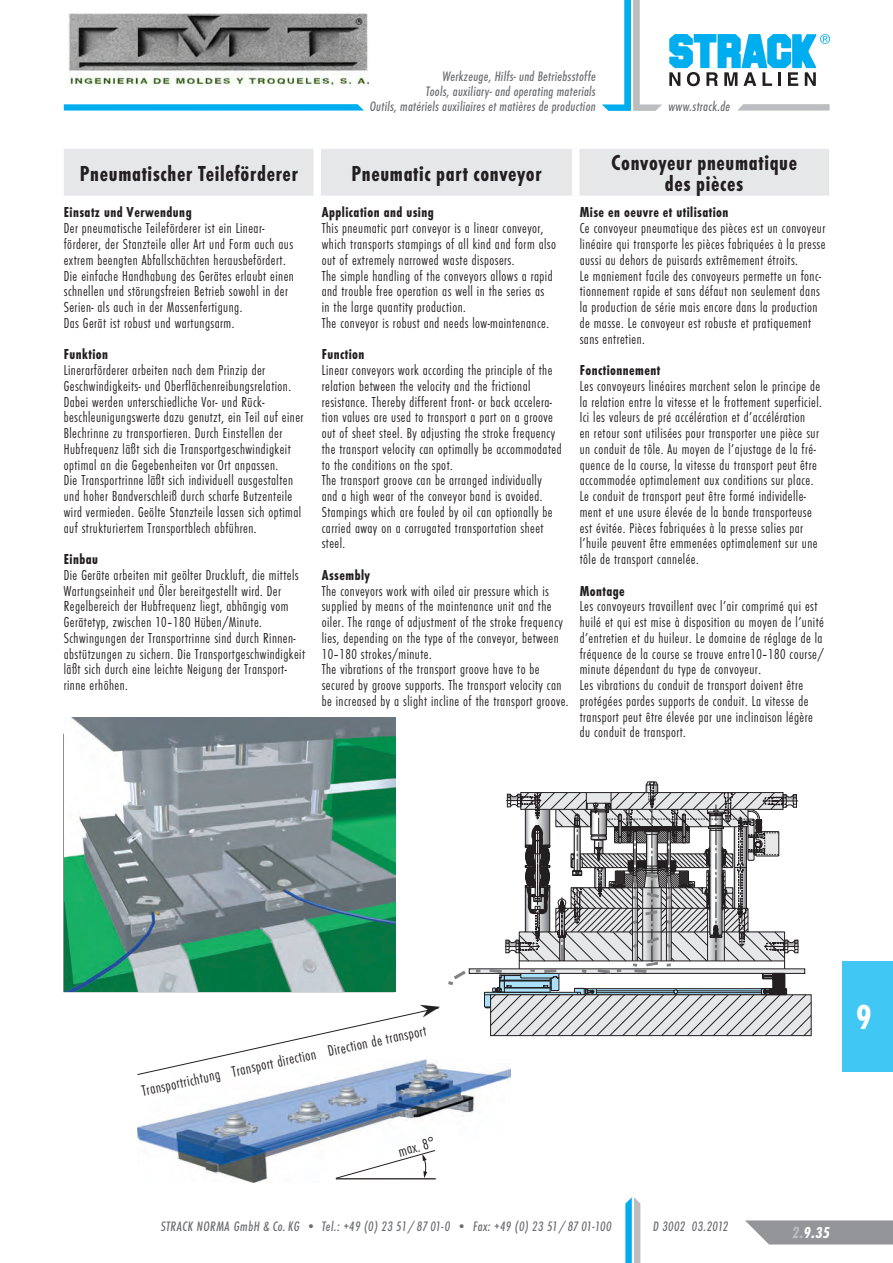
<style>
.page{position:relative;width:893px;height:1263px;background:#fff}
.page>*{position:absolute;margin:0;border:0;box-sizing:border-box;transform-origin:0 0}
.t1{font:36px "Futura T Bol Con";color:#fff}
.t2{font:22.5px/21px "Futura T Bol Con";letter-spacing:.03em;color:#231f20;text-align:center}
.t3{font:16.5px "Futura T Bol Con Obl";color:#fff}
.t4{font:15.75px "Futura T Lig Con";color:#231f20}
.t5{font:15px/15.8px "Futura T Lig Con";letter-spacing:.03em;color:#231f20}
.t6{font:15px "Futura T Bol Con";letter-spacing:.03em;color:#231f20}
.t7{font:14.25px/15px "Futura T Med Con Obl";letter-spacing:.02em;color:#6c6d70;text-align:right}
.s1{color:#bcbdc0}
</style>
<div class="page">
<svg style="left:745px;top:1220px;width:148px;height:24px;background:#9d9fa2"></svg>
<svg style="left:625px;top:1197px;width:15px;height:66px"></svg>
<div style="left:842px;top:962px;width:51px;height:110px;background:#40c7f4"></div>
<svg style="left:669px;top:34px;width:161px;height:52px"></svg>
<svg style="left:737px;top:104px;width:93px;height:7px"></svg>
<svg style="left:602px;top:0;width:60px;height:111px"></svg>
<svg style="left:64px;top:104px;width:300px;height:7px;background:#1bb6f0"></svg>
<div style="left:64px;top:149px;width:765px;height:47px;background:#e6e7e9"></div>
<div style="left:313px;top:149px;width:8px;height:47px;background:#fff"></div>
<div style="left:572px;top:149px;width:7px;height:47px;background:#fff"></div>
<img style="left:64px;top:718px;width:332px;height:274px">
<img style="left:137px;top:1075px;width:374px;height:107px">
<hr style="left:336px;top:1178px;width:100px;height:1px;background:#231f20">
<svg style="left:335px;top:1150px;width:100px;height:29px"></svg>
<img style="left:67px;top:14px;width:301px;height:74px">
<svg style="left:137px;top:781px;width:668px;height:294px"></svg>
<p class="t7" style="left:370px;top:69px;width:227px">Werkzeuge, Hilfs- und Betriebsstoffe<br>Tools, auxiliary- and operating materials<br>Outils, matériels auxiliaires et matières de production</p>
<p class="t7" style="left:668px;top:99px;width:63px">www.strack.de</p>
<h2 class="t2" style="left:80px;top:163px;width:220px">Pneumatischer Teileförderer</h2>
<h2 class="t2" style="left:351px;top:163px;width:192px">Pneumatic part conveyor</h2>
<h2 class="t2" style="left:611px;top:152px;width:188px">Convoyeur pneumatique des pièces</h2>
<p class="t6" style="left:64px;top:204px;width:129px">Einsatz und Verwendung</p>
<p class="t5" style="left:64px;top:221px;width:232px">Der pneumatische Teileförderer ist ein Linear&shy;förderer, der Stanzteile aller Art und Form auch aus extrem beengten Abfallschächten herausbefördert.<br>Die einfache Handhabung des Gerätes erlaubt einen schnellen und störungsfreien Betrieb sowohl in der Serien- als auch in der Massenfertigung.<br>Das Gerät ist robust und wartungsarm.</p>
<p class="t6" style="left:64px;top:346px;width:46px">Funktion</p>
<p class="t5" style="left:64px;top:362px;width:241px">Linerarförderer arbeiten nach dem Prinzip der Geschwindigkeits- und Oberflächenreibungsrelation.<br>Dabei werden unterschiedliche Vor- und Rück&shy;beschleunigungswerte dazu genutzt, ein Teil auf einer Blechrinne zu transportieren. Durch Einstellen der Hubfrequenz läßt sich die Transportgeschwindigkeit optimal an die Gegebenheiten vor Ort anpassen.<br>Die Transportrinne läßt sich individuell ausgestalten und hoher Bandverschleiß durch scharfe Butzenteile wird vermieden. Geölte Stanzteile lassen sich optimal auf strukturiertem Transportblech abführen.</p>
<p class="t6" style="left:64px;top:550px;width:36px">Einbau</p>
<p class="t5" style="left:64px;top:567px;width:243px">Die Geräte arbeiten mit geölter Druckluft, die mittels Wartungseinheit und Öler bereitgestellt wird. Der Regelbereich der Hubfrequenz liegt, abhängig vom Gerätetyp, zwischen 10–180 Hüben/Minute.<br>Schwingungen der Transportrinne sind durch Rinnen&shy;abstützungen zu sichern. Die Transportgeschwindigkeit läßt sich durch eine leichte Neigung der Transport&shy;rinne erhöhen.</p>
<p class="t6" style="left:322px;top:204px;width:114px">Application and using</p>
<p class="t5" style="left:322px;top:221px;width:236px">This pneumatic part conveyor is a linear conveyor, which transports stampings of all kind and form also out of extremely narrowed waste disposers.<br>The simple handling of the conveyors allows a rapid and trouble free operation as well in the series as<br>in the large quantity production.<br>The conveyor is robust and needs low-maintenance.</p>
<p class="t6" style="left:322px;top:346px;width:44px">Function</p>
<p class="t5" style="left:322px;top:362px;width:241px">Linear conveyors work according the principle of the relation between the velocity and the frictional resistance. Thereby different front- or back accelera&shy;tion values are used to transport a part on a groove out of sheet steel. By adjusting the stroke frequency the transport velocity can optimally be accommodated to the conditions on the spot.<br>The transport groove can be arranged individually<br>and a high wear of the conveyor band is avoided.<br>Stampings which are fouled by oil can optionally be carried away on a corrugated transportation sheet steel.</p>
<p class="t6" style="left:322px;top:566px;width:50px">Assembly</p>
<p class="t5" style="left:322px;top:583px;width:248px">The conveyors work with oiled air pressure which is supplied by means of the maintenance unit and the oiler. The range of adjustment of the stroke frequency lies, depending on the type of the conveyor, between 10–180 strokes/minute.<br>The vibrations of the transport groove have to be secured by groove supports. The transport velocity can be increased by a slight incline of the transport groove.</p>
<p class="t6" style="left:580px;top:204px;width:150px">Mise en oeuvre et utilisation</p>
<p class="t5" style="left:580px;top:221px;width:247px">Ce convoyeur pneumatique des pièces est un convoyeur linéaire qui transporte les pièces fabriquées à la presse aussi au dehors de puisards extrêmement étroits.<br>Le maniement facile des convoyeurs permette un fonc&shy;tionnement rapide et sans défaut non seulement dans la production de série mais encore dans la production de masse. Le convoyeur est robuste et pratiquement sans entretien.</p>
<p class="t6" style="left:580px;top:361px;width:82px">Fonctionnement</p>
<p class="t5" style="left:580px;top:378px;width:244px">Les convoyeurs linéaires marchent selon le principe de la relation entre la vitesse et le frottement superficiel.<br>Ici les valeurs de pré accélération et d’accélération<br>en retour sont utilisées pour transporter une pièce sur un conduit de tôle. Au moyen de l’ajustage de la fré&shy;quence de la course, la vitesse du transport peut être accommodée optimalement aux conditions sur place.<br>Le conduit de transport peut être formé individelle&shy;ment et une usure élevée de la bande transporteuse est évitée. Pièces fabriquées à la presse salies par l’huile peuvent être emmenées optimalement sur une tôle de transport cannelée.</p>
<p class="t6" style="left:580px;top:582px;width:47px">Montage</p>
<p class="t5" style="left:580px;top:599px;width:246px">Les convoyeurs travaillent avec l’air comprimé qui est huilé et qui est mise à disposition au moyen de l’unité d’entretien et du huileur. Le domaine de réglage de la fréquence de la course se trouve entre10–180 course/ minute dépendant du type de convoyeur.<br>Les vibrations du conduit de transport doivent être protégées pardes supports de conduit. La vitesse de transport peut être élevée par une inclinaison légère du conduit de transport.</p>
<p class="t4" style="left:140px;top:1082px;width:292px;rotate:-12deg">Transportrichtung Transport direction Direction de transport</p>
<p class="t4" style="left:396px;top:1144px;width:38px;rotate:-16deg">max. 8°</p>
<p class="t7" style="left:161px;top:1219px;width:452px">STRACK NORMA GmbH &amp; Co. KG • Tel.: +49 (0) 23 51 / 87 01-0 • Fax: +49 (0) 23 51 / 87 01-100</p>
<p class="t7" style="left:653px;top:1219px;width:77px">D 3002 03.2012</p>
<h1 class="t1" style="left:856px;top:996px;width:17px">9</h1>
<p class="t3" style="left:792px;top:1223px;width:39px"><span class="s1">2.</span>9.35</p>
</div>
